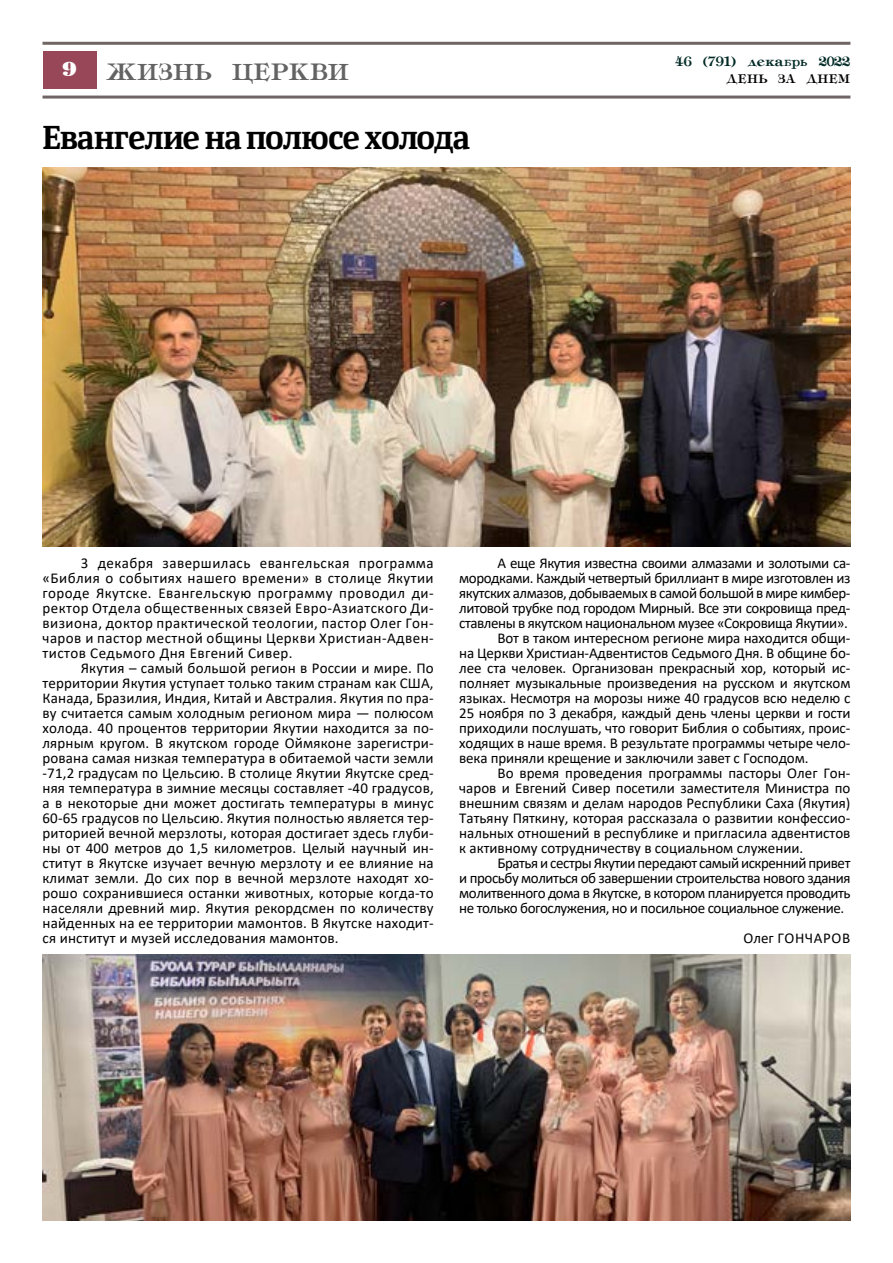
<style>
.page{position:relative;width:893px;height:1263px;background:#fff}
.page>*{position:absolute;margin:0;border:0;box-sizing:border-box;transform-origin:0 0}
.t1{font:700 33px "Yefimov Serif";letter-spacing:-.025em;color:#000;scale:.92 1}
.t2{font:28.5px "Tiffany";color:#636363}
.t3{font:16.5px "Tiffany";color:#002a25}
.t4{font:15px/15px "Calibri";letter-spacing:-.01em;color:#000;text-align:justify}
.t5{font:15px "Calibri";letter-spacing:-.03em;color:#000}
.t6{font:15px "Tiffany";color:#000}
.s1{font-family:"Tiff";font-weight:800;font-size:24px;color:#fff}
</style>
<div class="page">
<hr style="left:43px;top:42px;width:807px;height:3px;background:#6e6564">
<hr style="left:43px;top:96px;width:807px;height:3px;background:#6e6564">
<div style="left:43px;top:51px;width:53px;height:38px;background:#984759"></div>
<img style="left:43px;top:955px;width:807px;height:265px">
<img style="left:43px;top:167px;width:807px;height:379px">
<p class="t3" style="left:675px;top:53px;width:177px">46 (791) декабрь 2022</p>
<h2 class="t2" style="left:63px;top:58px;width:288px"><span class="s1">9</span> жизнь церкви</h2>
<p class="t6" style="left:727px;top:71px;width:125px">ДЕНЬ ЗА ДНЕМ</p>
<h1 class="t1" style="left:43px;top:116px;width:466px">Евангелие на полюсе холода</h1>
<p class="t4" style="left:43px;top:555px;width:393px;text-indent:38px">3 декабря завершилась евангельская программа «Библия о событиях нашего времени» в столице Якутии городе Якутске. Евангельскую программу проводил ди&shy;ректор Отдела общественных связей Евро-Азиатского Ди&shy;визиона, доктор практической теологии, пастор Олег Гон&shy;чаров и пастор местной общины Церкви Христиан-Адвен&shy;тистов Седьмого Дня Евгений Сивер.</p>
<p class="t4" style="left:43px;top:660px;width:393px;text-indent:38px">Якутия – самый большой регион в России и мире. По территории Якутия уступает только таким странам как США, Канада, Бразилия, Индия, Китай и Австралия. Якутия по пра&shy;ву считается самым холодным регионом мира — полюсом холода. 40 процентов территории Якутии находится за по&shy;лярным кругом. В якутском городе Оймяконе зарегистри&shy;рована самая низкая температура в обитаемой части земли -71,2 градусам по Цельсию. В столице Якутии Якутске сред&shy;няя температура в зимние месяцы составляет -40 градусов, а в некоторые дни может достигать температуры в минус 60-65 градусов по Цельсию. Якутия полностью является тер&shy;риторией вечной мерзлоты, которая достигает здесь глуби&shy;ны от 400 метров до 1,5 километров. Целый научный ин&shy;ститут в Якутске изучает вечную мерзлоту и ее влияние на климат земли. До сих пор в вечной мерзлоте находят хо&shy;рошо сохранившиеся останки животных, которые когда-то населяли древний мир. Якутия рекордсмен по количеству найденных на ее территории мамонтов. В Якутске находит&shy;ся институт и музей исследования мамонтов.</p>
<p class="t5" style="left:497px;top:553px;width:354px">А еще Якутия известна своими алмазами и золотыми са-</p>
<p class="t5" style="left:459px;top:568px;width:393px">мородками. Каждый четвертый бриллиант в мире изготовлен из</p>
<p class="t5" style="left:459px;top:583px;width:393px">якутских алмазов, добываемых в самой большой в мире кимбер-</p>
<p class="t5" style="left:459px;top:598px;width:393px">литовой трубке под городом Мирный. Все эти сокровища пред-</p>
<p class="t5" style="left:459px;top:613px;width:390px">ставлены в якутском национальном музее «Сокровища Якутии».</p>
<p class="t4" style="left:497px;top:630px;width:354px">Вот в таком интересном регионе мира находится общи-</p>
<p class="t4" style="left:459px;top:645px;width:393px">на Церкви Христиан-Адвентистов Седьмого Дня. В общине бо-</p>
<p class="t4" style="left:459px;top:660px;width:393px">лее ста человек. Организован прекрасный хор, который ис-</p>
<p class="t4" style="left:459px;top:675px;width:393px">полняет музыкальные произведения на русском и якутском</p>
<p class="t4" style="left:459px;top:690px;width:393px">языках. Несмотря на морозы ниже 40 градусов всю неделю с</p>
<p class="t4" style="left:459px;top:705px;width:393px">25 ноября по 3 декабря, каждый день члены церкви и гости</p>
<p class="t4" style="left:459px;top:720px;width:393px">приходили послушать, что говорит Библия о событиях, проис-</p>
<p class="t4" style="left:459px;top:735px;width:393px">ходящих в наше время. В результате программы четыре чело-</p>
<p class="t4" style="left:459px;top:750px;width:351px">века приняли крещение и заключили завет с Господом.</p>
<p class="t4" style="left:497px;top:765px;width:354px">Во время проведения программы пасторы Олег Гон-</p>
<p class="t4" style="left:459px;top:780px;width:393px">чаров и Евгений Сивер посетили заместителя Министра по</p>
<p class="t4" style="left:459px;top:795px;width:393px">внешним связям и делам народов Республики Саха (Якутия)</p>
<p class="t4" style="left:459px;top:810px;width:393px">Татьяну Пяткину, которая рассказала о развитии конфессио-</p>
<p class="t4" style="left:459px;top:825px;width:393px">нальных отношений в республике и пригласила адвентистов</p>
<p class="t4" style="left:459px;top:840px;width:346px">к активному сотрудничеству в социальном служении.</p>
<p class="t5" style="left:497px;top:853px;width:354px">Братья и сестры Якутии передают самый искренний привет</p>
<p class="t5" style="left:459px;top:868px;width:393px">и просьбу молиться об завершении строительства нового здания</p>
<p class="t5" style="left:459px;top:883px;width:393px">молитвенного дома в Якутске, в котором планируется проводить</p>
<p class="t5" style="left:459px;top:898px;width:387px">не только богослужения, но и посильное социальное служение.</p>
<p class="t4" style="left:743px;top:930px;width:52px">Олег Гончаров</p>
</div>
